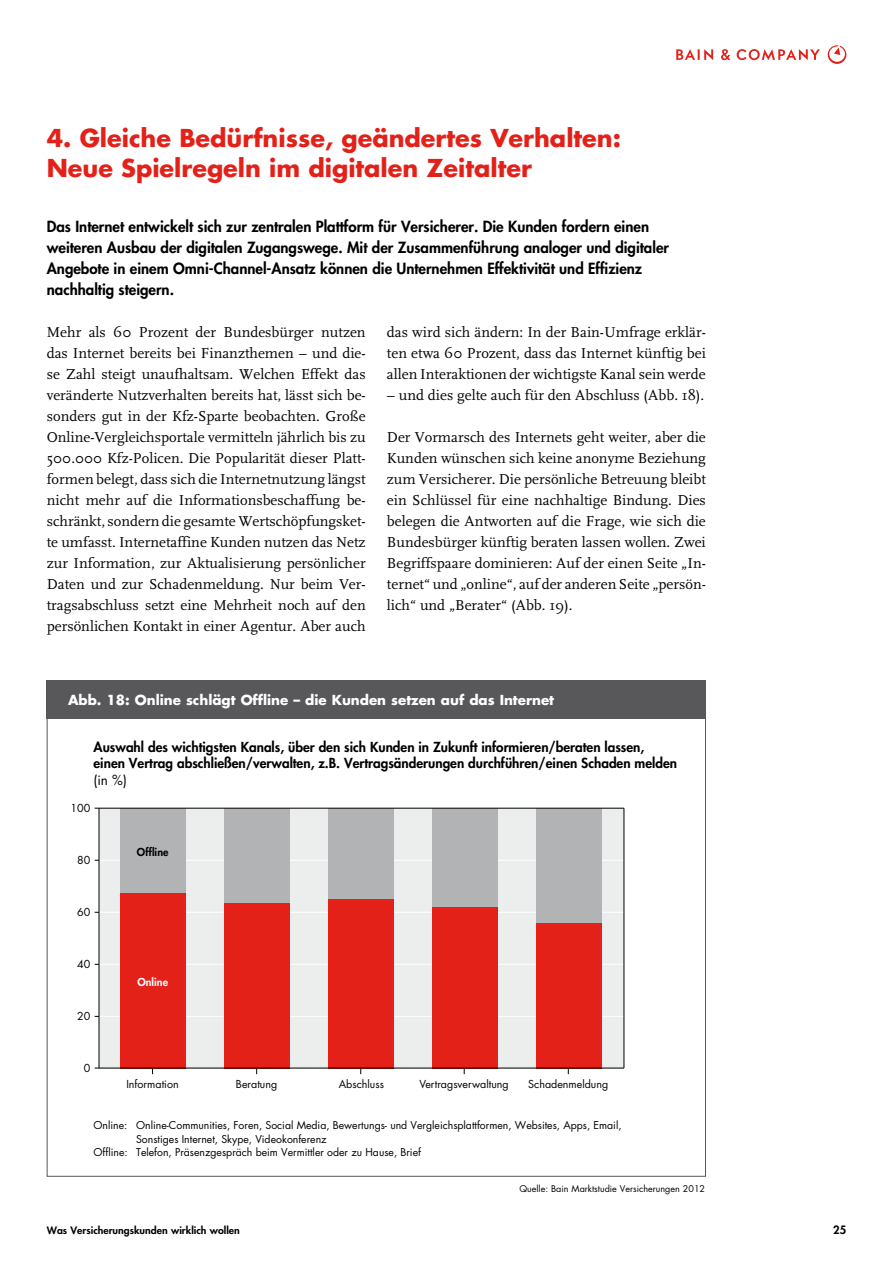
<style>
.page{position:relative;width:893px;height:1263px;background:#fff}
.page>*{position:absolute;margin:0;border:0;box-sizing:border-box;transform-origin:0 0}
.t1{font:700 24px/30px "Futura";color:#e32119}
.t2{font:15px/21px "Scala";color:#000;text-align:justify}
.t3{font:800 15px/21px "Futura";color:#000}
.t4{font:800 13.5px/16.5px "Futura";color:#000}
.t5{font:700 13.5px "Futura";color:#fff}
.t6{font:13.5px "Futura";color:#000}
.t7{font:800 11.25px "Futura";color:#000}
.t8{font:10.65px "Futura";color:#000}
.t9{font:800 10.65px "Futura";color:#000}
.t10{font:800 10.65px "Futura";color:#fff}
.t11{font:10.5px "Futura";color:#000}
.t12{font:800 10.05px "Futura";color:#000;scale:1.05 1}
.t13{font:9px "Futura";color:#000}
</style>
<div class="page">
<svg style="left:676px;top:49px;width:37px;height:11px"></svg>
<svg style="left:721px;top:49px;width:9px;height:11px"></svg>
<svg style="left:737px;top:49px;width:83px;height:11px"></svg>
<svg style="left:828px;top:45px;width:18px;height:19px"></svg>
<div style="left:47px;top:681px;width:659px;height:38px;background:#58585a"></div>
<div style="left:99px;top:808px;width:525px;height:260px;background:#eceded"></div>
<hr style="left:99px;top:860px;width:525px;height:1px;background:#fff">
<hr style="left:99px;top:912px;width:525px;height:1px;background:#fff">
<hr style="left:99px;top:964px;width:525px;height:1px;background:#fff">
<hr style="left:99px;top:1016px;width:525px;height:1px;background:#fff">
<hr style="left:624px;top:808px;width:1px;height:260px;background:#000">
<hr style="left:99px;top:808px;width:1px;height:260px;background:#000">
<div style="left:120px;top:892px;width:65px;height:176px;background:#e32119"></div>
<div style="left:120px;top:808px;width:65px;height:84px;background:#b1b3b4"></div>
<div style="left:224px;top:903px;width:65px;height:165px;background:#e32119"></div>
<div style="left:328px;top:899px;width:65px;height:169px;background:#e32119"></div>
<div style="left:432px;top:906px;width:65px;height:162px;background:#e32119"></div>
<div style="left:536px;top:922px;width:65px;height:146px;background:#e32119"></div>
<div style="left:224px;top:808px;width:65px;height:95px;background:#b1b3b4"></div>
<div style="left:328px;top:808px;width:65px;height:91px;background:#b1b3b4"></div>
<div style="left:432px;top:808px;width:65px;height:98px;background:#b1b3b4"></div>
<div style="left:536px;top:808px;width:65px;height:114px;background:#b1b3b4"></div>
<hr style="left:95px;top:1068px;width:529px;height:1px;background:#000">
<hr style="left:95px;top:808px;width:529px;height:1px;background:#000">
<h1 class="t1" style="left:47px;top:122px;width:576px">4. Gleiche Bedürfnisse, geändertes Verhalten:<br>Neue Spielregeln im digitalen Zeitalter</h1>
<p class="t3" style="left:47px;top:215px;width:624px">Das Internet entwickelt sich zur zentralen Plattform für Versicherer. Die Kunden fordern einen weiteren Ausbau der digitalen Zugangswege. Mit der Zusammenführung analoger und digitaler Angebote in einem Omni-Channel-Ansatz können die Unternehmen Effektivität und Effizienz nachhaltig steigern.</p>
<p class="t2" style="left:47px;top:321px;width:320px">Mehr als 60 Prozent der Bundesbürger nutzen das Internet bereits bei Finanzthemen – und die&shy;se Zahl steigt unaufhaltsam. Welchen Effekt das veränderte Nutzverhalten bereits hat, lässt sich be&shy;sonders gut in der Kfz-Sparte beobachten. Große Online-Vergleichsportale vermitteln jährlich bis zu 500.000 Kfz-Policen. Die Popularität dieser Platt&shy;formen belegt, dass sich die Internetnutzung längst nicht mehr auf die Informationsbeschaffung be&shy;schränkt, sondern die gesamte Wertschöpfungsket&shy;te umfasst. Internetaffine Kunden nutzen das Netz zur Information, zur Aktualisierung persönlicher Daten und zur Schadenmeldung. Nur beim Ver&shy;tragsabschluss setzt eine Mehrheit noch auf den persönlichen Kontakt in einer Agentur. Aber auch</p>
<p class="t2" style="left:387px;top:321px;width:320px">das wird sich ändern: In der Bain-Umfrage erklär&shy;ten etwa 60 Prozent, dass das Internet künftig bei allen Interaktionen der wichtigste Kanal sein werde</p>
<p class="t2" style="left:387px;top:384px;width:319px">– und dies gelte auch für den Abschluss (Abb. 18).</p>
<p class="t2" style="left:387px;top:426px;width:320px">Der Vormarsch des Internets geht weiter, aber die Kunden wünschen sich keine anonyme Beziehung zum Versicherer. Die persönliche Betreuung bleibt ein Schlüssel für eine nachhaltige Bindung. Dies belegen die Antworten auf die Frage, wie sich die Bundesbürger künftig beraten lassen wollen. Zwei Begriffspaare dominieren: Auf der einen Seite „In&shy;ternet“ und „online“, auf der anderen Seite „persön&shy;lich“ und „Berater“ (Abb. 19).</p>
<p class="t5" style="left:68px;top:691px;width:488px">Abb. 18: Online schlägt Offline – die Kunden setzen auf das Internet</p>
<p class="t4" style="left:94px;top:738px;width:585px">Auswahl des wichtigsten Kanals, über den sich Kunden in Zukunft informieren/beraten lassen, einen Vertrag abschließen/verwalten, z.B. Vertragsänderungen durchführen/einen Schaden melden</p>
<p class="t6" style="left:94px;top:771px;width:35px">(in %)</p>
<p class="t8" style="left:71px;top:801px;width:21px">100</p>
<p class="t8" style="left:77px;top:853px;width:15px">80</p>
<p class="t8" style="left:77px;top:905px;width:15px">60</p>
<p class="t8" style="left:77px;top:957px;width:15px">40</p>
<p class="t8" style="left:77px;top:1009px;width:15px">20</p>
<p class="t8" style="left:84px;top:1061px;width:8px">0</p>
<p class="t9" style="left:137px;top:845px;width:33px">Offline</p>
<p class="t10" style="left:137px;top:974px;width:32px">Online</p>
<p class="t8" style="left:126px;top:1077px;width:54px">Information</p>
<p class="t8" style="left:236px;top:1077px;width:43px">Beratung</p>
<p class="t8" style="left:339px;top:1077px;width:47px">Abschluss</p>
<p class="t8" style="left:420px;top:1077px;width:91px">Vertragsverwaltung</p>
<p class="t8" style="left:528px;top:1077px;width:82px">Schadenmeldung</p>
<p class="t11" style="left:94px;top:1118px;width:530px">Online: Online-Communities, Foren, Social Media, Bewertungs- und Vergleichsplattformen, Websites, Apps, Email,</p>
<p class="t11" style="left:136px;top:1132px;width:192px">Sonstiges Internet, Skype, Videokonferenz</p>
<p class="t11" style="left:94px;top:1145px;width:329px">Offline: Telefon, Präsenzgespräch beim Vermittler oder zu Hause, Brief</p>
<p class="t13" style="left:520px;top:1182px;width:187px">Quelle: Bain Marktstudie Versicherungen 2012</p>
<p class="t12" style="left:47px;top:1223px;width:185px">Was Versicherungskunden wirklich wollen</p>
<p class="t7" style="left:833px;top:1222px;width:15px">25</p>
</div>
